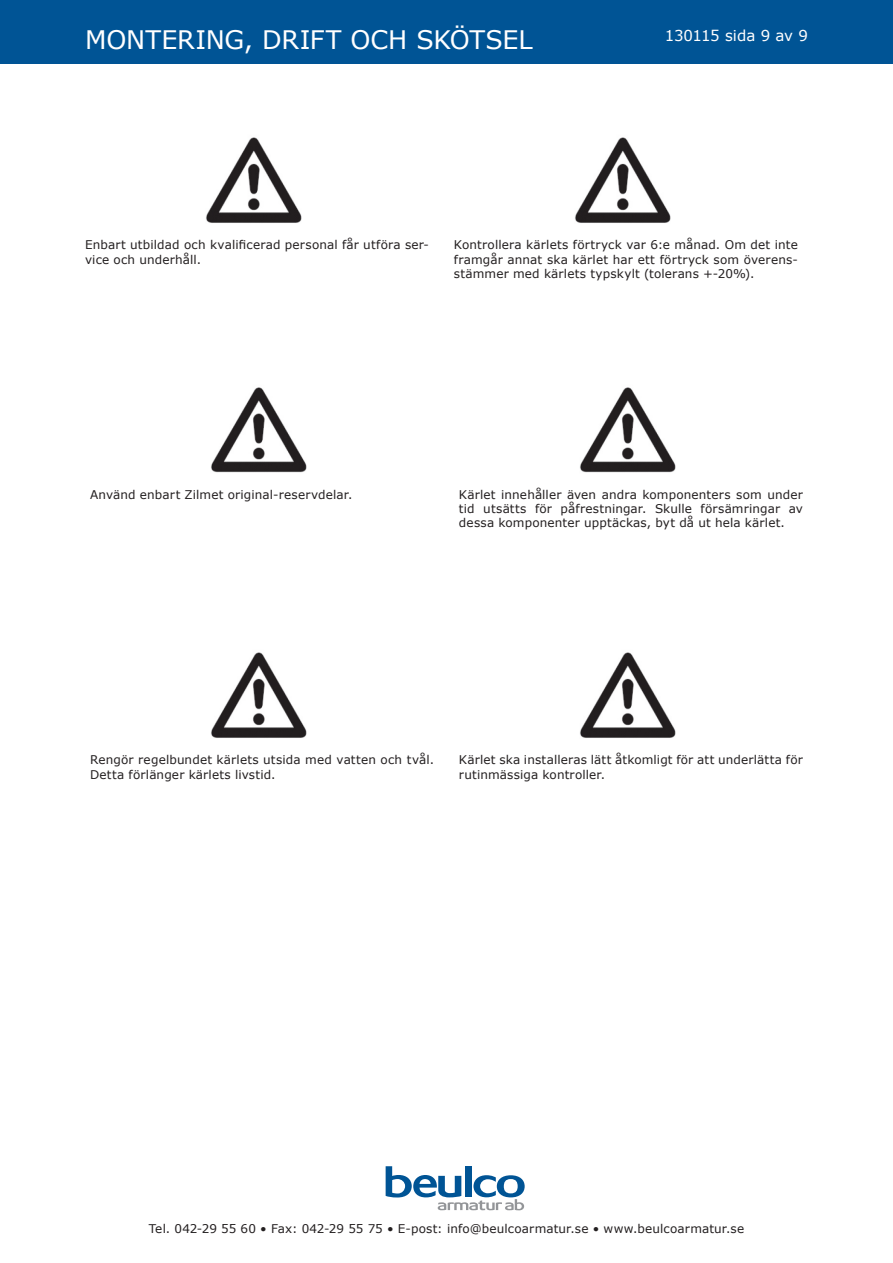
<style>
.page{position:relative;width:893px;height:1263px;background:#fff}
.page>*{position:absolute;margin:0;border:0;box-sizing:border-box;transform-origin:0 0}
.t1{font:25.5px "Verdana";letter-spacing:-.005em;color:#fff}
.t2{font:15px "Verdana";letter-spacing:-.02em;color:#fff}
.t3{font:12px/14.4px "Verdana";letter-spacing:.01em;color:#231f20}
</style>
<div class="page">
<div style="left:0;top:0;width:893px;height:64px;background:#005495"></div>
<svg style="left:386px;top:1166px;width:139px;height:44px"></svg>
<img style="left:206px;top:137px;width:96px;height:86px">
<img style="left:575px;top:137px;width:96px;height:86px">
<img style="left:211px;top:387px;width:96px;height:86px">
<img style="left:580px;top:387px;width:96px;height:86px">
<img style="left:211px;top:652px;width:96px;height:86px">
<img style="left:580px;top:652px;width:96px;height:86px">
<h1 class="t1" style="left:85px;top:22px;width:449px">MONTERING, DRIFT OCH SKÖTSEL</h1>
<p class="t2" style="left:665px;top:25px;width:144px">130115 sida 9 av 9</p>
<p class="t3" style="left:85px;top:238px;width:345px">Enbart utbildad och kvalificerad personal får utföra ser&shy;vice och underhåll.</p>
<p class="t3" style="left:454px;top:238px;width:345px;text-align:justify">Kontrollera kärlets förtryck var 6:e månad. Om det inte framgår annat ska kärlet har ett förtryck som överens&shy;stämmer med kärlets typskylt (tolerans +-20%).</p>
<p class="t3" style="left:90px;top:487px;width:264px">Använd enbart Zilmet original-reservdelar.</p>
<p class="t3" style="left:459px;top:487px;width:345px;text-align:justify">Kärlet innehåller även andra komponenters som under tid utsätts för påfrestningar. Skulle försämringar av dessa komponenter upptäckas, byt då ut hela kärlet.</p>
<p class="t3" style="left:90px;top:753px;width:345px">Rengör regelbundet kärlets utsida med vatten och tvål.<br>Detta förlänger kärlets livstid.</p>
<p class="t3" style="left:459px;top:753px;width:345px">Kärlet ska installeras lätt åtkomligt för att underlätta för rutinmässiga kontroller.</p>
<p class="t3" style="left:149px;top:1221px;width:597px">Tel. 042-29 55 60 • Fax: 042-29 55 75 • E-post: info@beulcoarmatur.se • www.beulcoarmatur.se</p>
</div>
